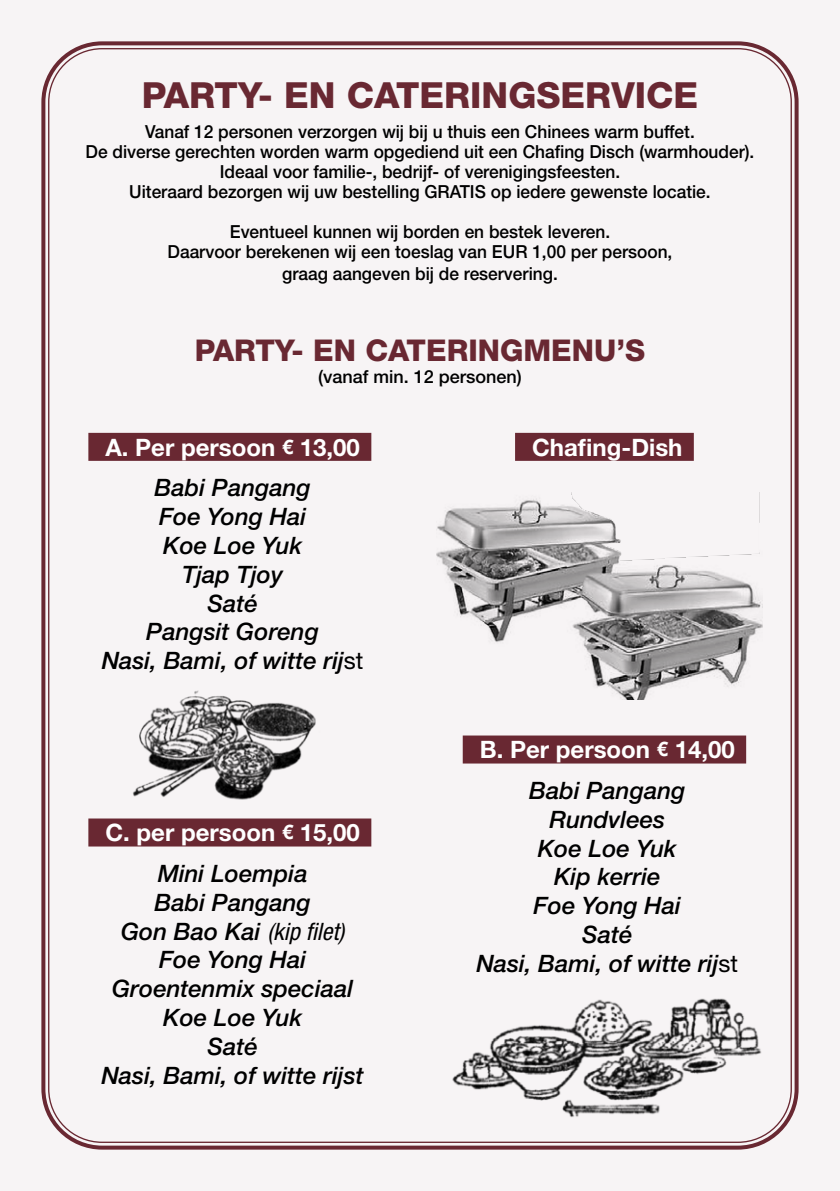
<style>
.page{position:relative;width:840px;height:1191px;background:#fff}
.page>*{position:absolute;margin:0;border:0;box-sizing:border-box;transform-origin:0 0}
.t1{font:800 36px "Helvetica Neue LT Std";color:#692832}
.t2{font:800 30px "Helvetica Neue LT Std";color:#692832}
.t3{font:italic 500 24px/28.8px "Helvetica Neue LT Std";color:#000;text-align:center}
.t4{font:700 24px/40.8px "Helvetica Neue LT Std";color:#fff;text-align:center}
.t5{font:500 18px/20px "Helvetica Neue LT Std";color:#000;text-align:center;scale:.96 1}
.t6{font:500 18px "Helvetica Neue LT Std";color:#000}
.s1{font-size:20px}
.s2{font-weight:500;font-style:italic;color:#000}
.s3{font-weight:400;font-style:normal}
.s4{font-weight:400;font-stretch:condensed}
</style>
<div class="page">
<div style="left:0;top:0;width:839px;height:1191px;background:#f7f4f5"></div>
<div style="left:41px;top:41px;width:757px;height:1108px;border:4px solid #692832;border-radius:59px"></div>
<img style="left:452px;top:998px;width:310px;height:119px">
<img style="left:133px;top:690px;width:183px;height:110px">
<div style="left:88px;top:433px;width:283px;height:28px;background:#692832"></div>
<div style="left:88px;top:818px;width:283px;height:28px;background:#692832"></div>
<div style="left:514px;top:433px;width:179px;height:28px;background:#692832"></div>
<div style="left:462px;top:735px;width:283px;height:28px;background:#692832"></div>
<img style="left:436px;top:492px;width:325px;height:207px">
<h1 class="t1" style="left:142px;top:74px;width:557px">PARTY- EN CATERINGSERVICE</h1>
<p class="t5" style="left:85px;top:121px;width:697px">Vanaf 12 personen verzorgen wij bij u thuis een Chinees warm buffet.<br>De diverse gerechten worden warm opgediend uit een Chafing Disch (warmhouder).<br>Ideaal voor familie-, bedrijf- of verenigingsfeesten.<br>Uiteraard bezorgen wij uw bestelling GRATIS op iedere gewenste locatie.</p>
<p class="t5" style="left:167px;top:221px;width:527px;line-height:20.8px">Eventueel kunnen wij borden en bestek leveren.<br>Daarvoor berekenen wij een toeslag van EUR 1,00 per persoon, graag aangeven bij de reservering.</p>
<h2 class="t2" style="left:194px;top:333px;width:452px">PARTY- EN CATERINGMENU’S</h2>
<p class="t6" style="left:318px;top:366px;width:205px">(vanaf min. 12 personen)</p>
<h3 class="t4" style="left:105px;top:426px;width:256px">A. Per persoon <span class="s1">€</span> 13,00<br><span class="s2">Babi Pangang</span></h3>
<h3 class="t3" style="left:102px;top:502px;width:263px">Foe Yong Hai<br>Koe Loe Yuk<br>Tjap Tjoy<br>Saté<br>Pangsit Goreng<br>Nasi, Bami, of witte rij<span class="s3">st</span></h3>
<h3 class="t4" style="left:105px;top:811px;width:256px">C. per persoon <span class="s1">€</span> 15,00<br><span class="s2">Mini Loempia</span></h3>
<h3 class="t3" style="left:101px;top:887px;width:263px">Babi Pangang<br>Gon Bao Kai <span class="s4">(kip filet)<br></span>Foe Yong Hai<br>Groentenmix speciaal<br>Koe Loe Yuk<br>Saté<br>Nasi, Bami, of witte rijst</h3>
<h3 class="t4" style="left:532px;top:426px;width:152px">Chafing-Dish</h3>
<h3 class="t4" style="left:479px;top:728px;width:256px">B. Per persoon <span class="s1">€</span> 14,00<br><span class="s2">Babi Pangang</span></h3>
<h3 class="t3" style="left:476px;top:804px;width:263px">Rundvlees<br>Koe Loe Yuk<br>Kip kerrie<br>Foe Yong Hai<br>Saté<br>Nasi, Bami, of witte rij<span class="s3">st</span></h3>
</div>
